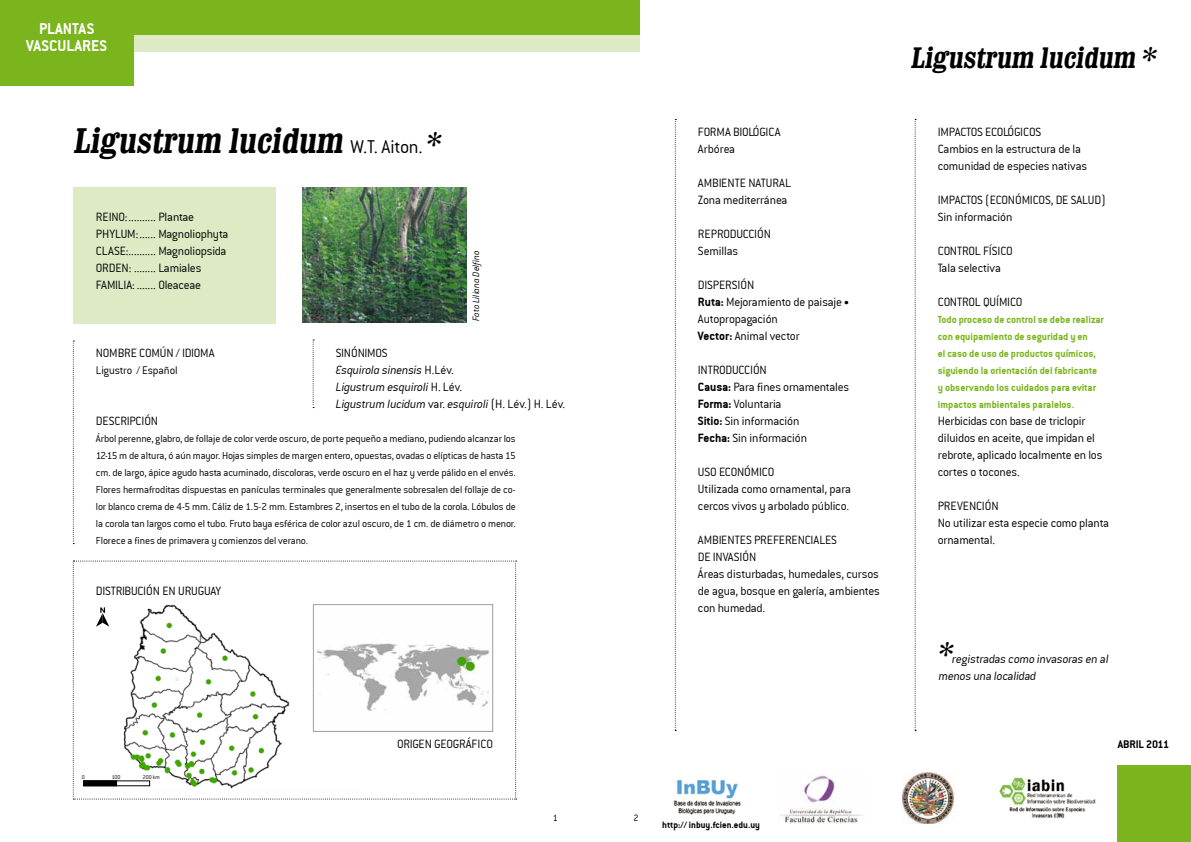
<style>
.page{position:relative;width:1191px;height:842px;background:#fff}
.page>*{position:absolute;margin:0;border:0;box-sizing:border-box;transform-origin:0 0}
.t1{font:700 condensed 36px "Clarendon";color:#000}
.t2{font:700 condensed 30px "Clarendon";color:#000}
.t3{font:17px/17px "Conduit ITCTT Bold";color:#fff;text-align:center}
.t4{font:13px/17px "Conduit ITCTT Light";letter-spacing:-.015em;color:#000}
.t5{font:italic 13px/17px "Conduit ITCTT Light";letter-spacing:-.01em;color:#000}
.t6{font:12px "Conduit ITCTT Light";letter-spacing:-.01em;color:#000}
.t7{font:12px "Conduit ITCTT Bold";letter-spacing:-.01em;color:#000}
.t8{font:11px/17px "Conduit ITCTT Light";letter-spacing:-.015em;color:#000;text-align:justify}
.t9{font:11px/17px "Conduit ITCTT Bold";color:#7ab51d}
.t10{font:10px "Conduit ITCTT Bold";color:#000}
.t11{font:italic 10px "Conduit ITCTT Light";color:#000}
.t12{font:10px "Conduit ITCTT Light";color:#000}
.t13{font:6px "Conduit ITCTT Light";color:#000}
.s1{font-family:"Conduit ITCTT Light";font-weight:400;font-stretch:normal;font-size:20px}
.s2{font-size:30px}
.s3{font-style:normal}
.s4{font-family:"Conduit ITCTT Bold"}
.s5{font-family:"Conduit ITCTT Bold";font-size:11px}
</style>
<div class="page">
<div style="left:73px;top:187px;width:203px;height:136px;background:#ddeac4"></div>
<div style="left:0;top:34px;width:639px;height:17px;background:#ddeac4"></div>
<div style="left:0;top:0;width:639px;height:34px;background:#7ab51d"></div>
<div style="left:0;top:0;width:133px;height:85px;background:#7ab51d"></div>
<div style="left:1117px;top:765px;width:74px;height:77px;background:#7ab51d"></div>
<svg style="left:73px;top:340px;width:1px;height:204px"></svg>
<svg style="left:313px;top:340px;width:1px;height:68px"></svg>
<img style="left:674px;top:780px;width:67px;height:35px">
<img style="left:902px;top:773px;width:53px;height:51px">
<img style="left:780px;top:775px;width:83px;height:48px">
<img style="left:999px;top:778px;width:96px;height:41px">
<svg style="left:675px;top:119px;width:1px;height:612px"></svg>
<svg style="left:914px;top:119px;width:2px;height:612px"></svg>
<img style="left:302px;top:187px;width:165px;height:135px">
<svg style="left:73px;top:561px;width:443px;height:238px"></svg>
<h3 class="t3" style="left:26px;top:20px;width:82px">PLANTAS<br>VASCULARES</h3>
<h1 class="t1" style="left:73px;top:118px;width:373px">Ligustrum lucidum <span class="s1">W. T. A i to n .</span> <span class="s2">*</span></h1>
<p class="t4" style="left:96px;top:208px;width:134px">REINO:.......... Plantae<br>PHYLUM:...... Magnoliophyta<br>CLASE:.......... Magnoliopsida<br>ORDEN: ........ Lamiales<br>FAMILIA: ....... Oleaceae</p>
<p class="t11" style="left:470px;top:321px;width:72px;rotate:-90deg">Foto Liliana Delfino</p>
<p class="t4" style="left:96px;top:344px;width:120px">NOMBRE COMÚN / IDIOMA</p>
<p class="t6" style="left:96px;top:364px;width:83px">Ligustro / Español</p>
<p class="t5" style="left:336px;top:345px;width:231px"><span class="s3">SINÓNIMOS<br></span>Esquirola sinensis <span class="s3">H.Lév.<br></span>Ligustrum esquiroli <span class="s3">H. Lév.<br></span>Ligustrum lucidum <span class="s3">var.</span> esquiroli <span class="s3">(H. Lév.) H. Lév.</span></p>
<p class="t4" style="left:96px;top:412px;width:64px">DESCRIPCIÓN</p>
<p class="t8" style="left:96px;top:430px;width:421px">Árbol perenne, glabro, de follaje de color verde oscuro, de porte pequeño a mediano, pudiendo alcanzar los 12-15 m de altura, ó aún mayor. Hojas simples de margen entero, opuestas, ovadas o elípticas de hasta 15 cm. de largo, ápice agudo hasta acuminado, discoloras, verde oscuro en el haz y verde pálido en el envés.<br>Flores hermafroditas dispuestas en panículas terminales que generalmente sobresalen del follaje de co&shy;lor blanco crema de 4-5 mm. Cáliz de 1.5-2 mm. Estambres 2, insertos en el tubo de la corola. Lóbulos de la corola tan largos como el tubo. Fruto baya esférica de color azul oscuro, de 1 cm. de diámetro o menor.<br>Florece a fines de primavera y comienzos del verano.</p>
<p class="t4" style="left:96px;top:582px;width:127px">DISTRIBUCIÓN EN URUGUAY</p>
<p class="t4" style="left:698px;top:123px;width:84px">FORMA BIOlÓGICA<br>Arbórea</p>
<p class="t4" style="left:698px;top:174px;width:13px">Ambiente</p>
<p class="t4" style="left:698px;top:174px;width:91px;text-indent:50px">natural<br>Zona mediterránea</p>
<p class="t4" style="left:698px;top:225px;width:42px">Reproducción<br>Semillas</p>
<p class="t4" style="left:698px;top:276px;width:153px">Dispersión<br><span class="s4">Ruta:</span> Mejoramiento de paisaje <span class="s5">•<br></span>Autopropagación<br><span class="s4">Vector:</span> Animal vector</p>
<p class="t4" style="left:698px;top:361px;width:153px">Introducción<br><span class="s4">Causa:</span> Para fines ornamentales<br><span class="s4">Forma:</span> Voluntaria<br><span class="s4">Sitio:</span> Sin información<br><span class="s4">Fecha:</span> Sin información</p>
<p class="t4" style="left:698px;top:463px;width:154px">USO ECONÓMICO<br>Utilizada como ornamental, para cercos vivos y arbolado público.</p>
<p class="t4" style="left:698px;top:531px;width:13px">Ambientes</p>
<p class="t4" style="left:754px;top:531px;width:7px">preferenciales</p>
<p class="t4" style="left:698px;top:548px;width:183px">de invasión<br>Áreas disturbadas, humedales, cursos de agua, bosque en galería, ambientes con humedad.</p>
<p class="t13" style="left:82px;top:773px;width:5px">0</p>
<p class="t13" style="left:112px;top:773px;width:10px">100</p>
<p class="t13" style="left:143px;top:773px;width:19px">200 km</p>
<p class="t4" style="left:397px;top:735px;width:97px">ORIGEN GEOGRÁFICO</p>
<p class="t12" style="left:553px;top:812px;width:7px">1</p>
<p class="t12" style="left:633px;top:812px;width:7px">2</p>
<p class="t10" style="left:662px;top:819px;width:99px">http:// inbuy.fcien.edu.uy</p>
<h2 class="t2" style="left:910px;top:39px;width:251px">Ligustrum lucidum *</h2>
<p class="t4" style="left:937px;top:123px;width:151px;text-indent:47px">ecológicos<br>Cambios en la estructura de la comunidad de especies nativas</p>
<p class="t4" style="left:937px;top:191px;width:10px">Impactos</p>
<p class="t4" style="left:937px;top:123px;width:10px">Impactos</p>
<p class="t4" style="left:937px;top:191px;width:169px;text-indent:47px">(ECONÓMICOS, DE SALUD)<br>Sin información</p>
<p class="t4" style="left:937px;top:242px;width:13px">Control</p>
<p class="t4" style="left:937px;top:242px;width:65px;text-indent:45px">físico<br>Tala selectiva</p>
<p class="t4" style="left:937px;top:293px;width:7px">control</p>
<p class="t4" style="left:983px;top:293px;width:23px">químico</p>
<p class="t9" style="left:937px;top:311px;width:168px">Todo proceso de control se debe realizar con equipamiento de seguridad y en<br>el caso de uso de productos químicos, siguiendo la orientación del fabricante y observando los cuidados para evitar impactos ambientales paralelos.</p>
<p class="t4" style="left:937px;top:412px;width:166px">Herbicidas con base de triclopir diluidos en aceite, que impidan el rebrote, aplicado localmente en los cortes o tocones.</p>
<p class="t4" style="left:937px;top:497px;width:173px">Prevención<br>No utilizar esta especie como planta ornamental.</p>
<h2 class="t2" style="left:938px;top:634px;width:20px">*</h2>
<p class="t4" style="left:938px;top:650px;width:173px;text-indent:13px">registradas como invasoras en al menos una localidad</p>
<p class="t7" style="left:1117px;top:737px;width:53px">ABRIL 2011</p>
</div>
